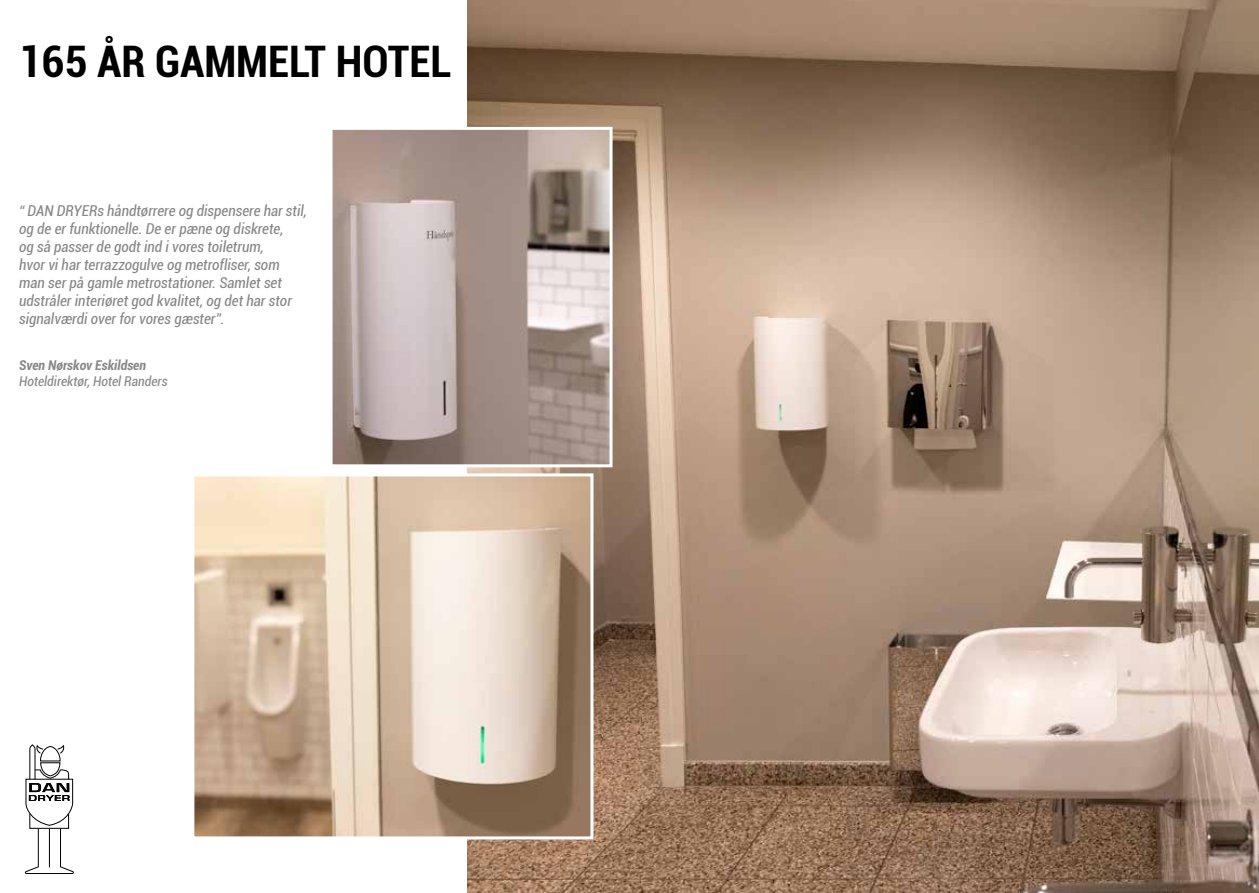
<style>
.page{position:relative;width:1259px;height:893px;background:#fff}
.page>*{position:absolute;margin:0;border:0;box-sizing:border-box;transform-origin:0 0}
.t1{font:700 condensed 43.5px "Roboto";color:#000}
.t2{font:italic condensed 15px/18px "Roboto";color:#878787}
.t3{font:italic condensed 13.5px "Roboto";color:#878787}
.t4{font:italic 700 condensed 13.5px "Roboto";color:#878787}
</style>
<div class="page">
<img style="left:468px;top:0;width:791px;height:893px">
<img style="left:333px;top:131px;width:275px;height:332px">
<div style="left:329px;top:127px;width:283px;height:340px;border:3px solid #fff"></div>
<img style="left:195px;top:477px;width:394px;height:358px">
<div style="left:191px;top:473px;width:402px;height:366px;border:3px solid #fff"></div>
<svg style="left:25px;top:744px;width:49px;height:130px"></svg>
<h1 class="t1" style="left:19px;top:31px;width:434px">165 ÅR GAMMELT HOTEL</h1>
<p class="t2" style="left:19px;top:201px;width:289px">“ DAN DRYERs håndtørrere og dispensere har stil, og de er funktionelle. De er pæne og diskrete,<br>og så passer de godt ind i vores toiletrum,<br>hvor vi har terrazzogulve og metrofliser, som man ser på gamle metrostationer. Samlet set udstråler interiøret god kvalitet, og det har stor signalværdi over for vores gæster”.</p>
<p class="t4" style="left:19px;top:356px;width:128px">Sven Nørskov Eskildsen</p>
<p class="t3" style="left:19px;top:372px;width:150px">Hoteldirektør, Hotel Randers</p>
</div>
